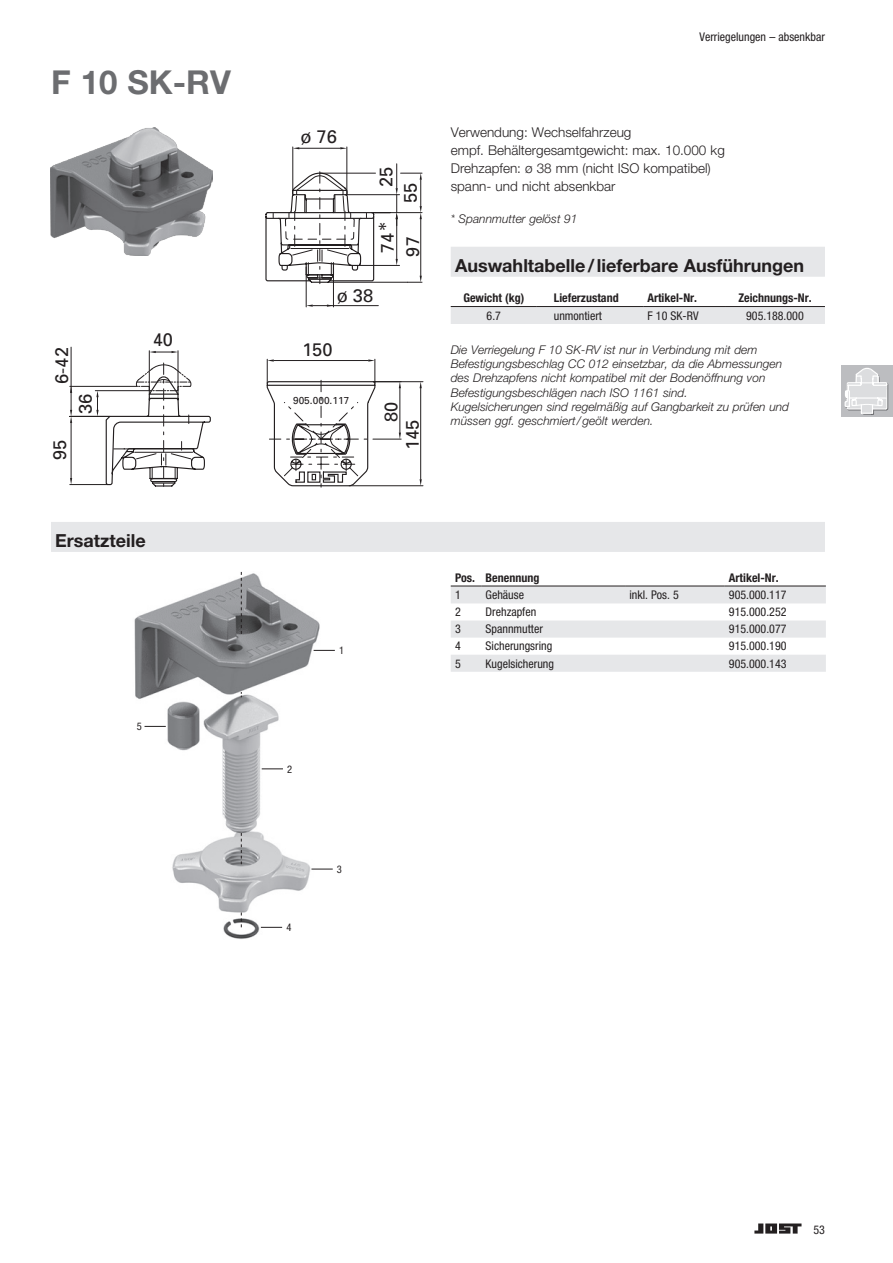
<style>
.page{position:relative;width:893px;height:1263px;background:#fff}
.page>*{position:absolute;margin:0;border:0;box-sizing:border-box;transform-origin:0 0}
.headline_grau{font:700 33px "Helvetica Neue LT";color:#6c6d70}
.t1{font:18.15px/21.5px "Univers";color:#231f20}
.subheadline_balken_g{font:700 18px "Helvetica Neue LT Pro";color:#231f20}
.fliesstext{font:300 13.5px "Helvetica Neue LT Pro";color:#231f20}
.hinweis{font:italic 300 12px/14.2px "Helvetica Neue LT Pro";color:#231f20}
.tabelle_inhalt{font:condensed 12px "Helvetica Neue LT Pro";color:#231f20}
.tabelle_kopf{font:700 condensed 12px "Helvetica Neue LT Pro";color:#231f20}
.kolumnentitel_-_rech{font:condensed 12px "Helvetica Neue LT Pro";color:#231f20}
.t2{font:condensed 10.5px "Helvetica Neue LT Pro";color:#231f20}
.t3{font:10.2px "Univers";color:#231f20}
</style>
<div class="page">
<img style="left:754px;top:1224px;width:48px;height:9px">
<div style="left:842px;top:366px;width:51px;height:51px;background:#bcbdc0"></div>
<svg style="left:844px;top:367px;width:45px;height:48px"></svg>
<svg style="left:105px;top:153px;width:271px;height:334px"></svg>
<svg style="left:340px;top:147px;width:7px;height:2px"></svg>
<hr style="left:299px;top:148px;width:41px;height:1px;background:#231f20">
<hr style="left:320px;top:173px;width:55px;height:1px;background:#231f20">
<hr style="left:71px;top:347px;width:1px;height:63px;background:#231f20">
<hr style="left:372px;top:212px;width:50px;height:1px;background:#231f20">
<svg style="left:396px;top:259px;width:2px;height:6px"></svg>
<svg style="left:407px;top:276px;width:15px;height:7px"></svg>
<hr style="left:396px;top:219px;width:1px;height:40px;background:#231f20">
<hr style="left:420px;top:219px;width:1px;height:57px;background:#231f20">
<svg style="left:373px;top:433px;width:28px;height:7px"></svg>
<hr style="left:400px;top:388px;width:1px;height:45px;background:#231f20">
<hr style="left:373px;top:381px;width:50px;height:1px;background:#231f20">
<svg style="left:373px;top:359px;width:28px;height:29px"></svg>
<hr style="left:70px;top:386px;width:67px;height:1px;background:#231f20">
<svg style="left:96px;top:391px;width:3px;height:25px"></svg>
<hr style="left:95px;top:390px;width:55px;height:1px;background:#231f20">
<svg style="left:70px;top:478px;width:2px;height:6px"></svg>
<svg style="left:70px;top:410px;width:2px;height:13px"></svg>
<hr style="left:71px;top:423px;width:1px;height:55px;background:#231f20">
<hr style="left:70px;top:484px;width:38px;height:1px;background:#231f20">
<hr style="left:70px;top:416px;width:40px;height:1px;background:#231f20">
<hr style="left:420px;top:388px;width:1px;height:91px;background:#231f20">
<hr style="left:313px;top:305px;width:65px;height:1px;background:#231f20">
<hr style="left:359px;top:265px;width:41px;height:1px;background:#231f20">
<hr style="left:328px;top:282px;width:79px;height:1px;background:#231f20">
<hr style="left:349px;top:485px;width:74px;height:1px;background:#231f20">
<hr style="left:346px;top:194px;width:54px;height:1px;background:#231f20">
<hr style="left:292px;top:147px;width:1px;height:47px;background:#231f20">
<hr style="left:347px;top:147px;width:1px;height:47px;background:#231f20">
<svg style="left:113px;top:171px;width:260px;height:317px"></svg>
<svg style="left:136px;top:363px;width:55px;height:28px"></svg>
<svg style="left:396px;top:164px;width:26px;height:62px"></svg>
<div style="left:451px;top:247px;width:374px;height:30px;background:#e6e7e9"></div>
<div style="left:451px;top:307px;width:374px;height:17px;background:#e6e7e9"></div>
<hr style="left:451px;top:306px;width:86px;height:1px;background:#231f20">
<hr style="left:537px;top:306px;width:106px;height:1px;background:#231f20">
<hr style="left:643px;top:306px;width:82px;height:1px;background:#231f20">
<hr style="left:725px;top:306px;width:100px;height:1px;background:#231f20">
<div style="left:51px;top:522px;width:774px;height:30px;background:#e6e7e9"></div>
<svg style="left:451px;top:587px;width:375px;height:85px"></svg>
<hr style="left:451px;top:586px;width:30px;height:1px;background:#231f20">
<hr style="left:481px;top:586px;width:144px;height:1px;background:#231f20">
<hr style="left:625px;top:586px;width:100px;height:1px;background:#231f20">
<hr style="left:725px;top:586px;width:101px;height:1px;background:#231f20">
<img style="left:51px;top:128px;width:162px;height:127px">
<img style="left:134px;top:572px;width:201px;height:367px">
<svg style="left:241px;top:572px;width:1px;height:62px"></svg>
<svg style="left:241px;top:833px;width:1px;height:31px"></svg>
<svg style="left:241px;top:912px;width:1px;height:15px"></svg>
<svg style="left:314px;top:650px;width:21px;height:1px"></svg>
<svg style="left:262px;top:768px;width:21px;height:1px"></svg>
<svg style="left:145px;top:726px;width:21px;height:1px"></svg>
<svg style="left:311px;top:869px;width:22px;height:1px"></svg>
<svg style="left:261px;top:927px;width:21px;height:1px"></svg>
<p class="headline_grau" style="left:51px;top:62px;width:181px">F 10 SK-RV</p>
<p class="t1" style="left:51px;top:384px;width:38px;rotate:-90deg">6-42</p>
<p class="t1" style="left:74px;top:414px;width:22px;rotate:-90deg">36</p>
<p class="t1" style="left:49px;top:460px;width:22px;rotate:-90deg">95</p>
<p class="t1" style="left:153px;top:329px;width:22px">40</p>
<p class="subheadline_balken_g" style="left:55px;top:529px;width:92px">Ersatzteile</p>
<p class="t2" style="left:137px;top:720px;width:7px">5</p>
<p class="kolumnentitel_-_rech" style="left:699px;top:30px;width:127px">Verriegelungen – absenkbar</p>
<p class="t1" style="left:301px;top:126px;width:38px">ø 76</p>
<p class="fliesstext" style="left:451px;top:124px;width:182px">Verwendung: Wechselfahrzeug</p>
<p class="fliesstext" style="left:451px;top:142px;width:276px">empf. Behältergesamtgewicht: max. 10.000 kg</p>
<p class="fliesstext" style="left:451px;top:160px;width:262px">Drehzapfen: ø 38 mm (nicht ISO kompatibel)</p>
<p class="fliesstext" style="left:451px;top:178px;width:166px">spann- und nicht absenkbar</p>
<p class="hinweis" style="left:451px;top:212px;width:128px">* Spannmutter gelöst 91</p>
<p class="t1" style="left:375px;top:187px;width:22px;rotate:-90deg">25</p>
<p class="t1" style="left:399px;top:203px;width:22px;rotate:-90deg">55</p>
<p class="t1" style="left:377px;top:218px;width:12px">*</p>
<p class="t1" style="left:376px;top:253px;width:22px;rotate:-90deg">74</p>
<p class="t1" style="left:402px;top:257px;width:22px;rotate:-90deg">97</p>
<p class="t1" style="left:337px;top:285px;width:38px">ø 38</p>
<p class="t1" style="left:302px;top:339px;width:32px">150</p>
<p class="t3" style="left:293px;top:394px;width:58px">905.000.117</p>
<p class="t1" style="left:380px;top:450px;width:49px;text-indent:28px;rotate:-90deg">80<br>145</p>
<p class="subheadline_balken_g" style="left:455px;top:254px;width:351px">Auswahltabelle/lieferbare Ausführungen</p>
<p class="tabelle_kopf" style="left:463px;top:291px;width:62px">Gewicht (kg)</p>
<p class="tabelle_kopf" style="left:554px;top:291px;width:66px">Lieferzustand</p>
<p class="tabelle_kopf" style="left:647px;top:291px;width:51px">Artikel-Nr.</p>
<p class="tabelle_kopf" style="left:738px;top:291px;width:75px">Zeichnungs-Nr.</p>
<p class="tabelle_inhalt" style="left:487px;top:308px;width:16px">6.7</p>
<p class="tabelle_inhalt" style="left:554px;top:308px;width:50px">unmontiert</p>
<p class="tabelle_inhalt" style="left:647px;top:308px;width:53px">F 10 SK-RV</p>
<p class="tabelle_inhalt" style="left:746px;top:308px;width:59px">905.188.000</p>
<p class="hinweis" style="left:451px;top:342px;width:333px">Die Verriegelung F 10 SK-RV ist nur in Verbindung mit dem Befestigungsbeschlag CC 012 einsetzbar, da die Abmessungen des Drehzapfens nicht kompatibel mit der Bodenöffnung von Befestigungsbeschlägen nach ISO 1161 sind.</p>
<p class="hinweis" style="left:451px;top:399px;width:340px">Kugelsicherungen sind regelmäßig auf Gangbarkeit zu prüfen und müssen ggf. geschmiert/geölt werden.</p>
<p class="t2" style="left:287px;top:763px;width:7px">2</p>
<p class="t2" style="left:286px;top:921px;width:7px">4</p>
<p class="t2" style="left:339px;top:644px;width:7px">1</p>
<p class="t2" style="left:337px;top:863px;width:7px">3</p>
<p class="tabelle_kopf" style="left:455px;top:570px;width:22px">Pos.</p>
<p class="tabelle_kopf" style="left:486px;top:570px;width:55px">Benennung</p>
<p class="tabelle_kopf" style="left:729px;top:570px;width:51px">Artikel-Nr.</p>
<p class="tabelle_inhalt" style="left:455px;top:588px;width:7px">1</p>
<p class="tabelle_inhalt" style="left:486px;top:588px;width:40px">Gehäuse</p>
<p class="tabelle_inhalt" style="left:629px;top:588px;width:51px">inkl. Pos. 5</p>
<p class="tabelle_inhalt" style="left:729px;top:588px;width:59px">905.000.117</p>
<p class="tabelle_inhalt" style="left:455px;top:605px;width:7px">2</p>
<p class="tabelle_inhalt" style="left:486px;top:605px;width:52px">Drehzapfen</p>
<p class="tabelle_inhalt" style="left:729px;top:605px;width:59px">915.000.252</p>
<p class="tabelle_inhalt" style="left:455px;top:622px;width:7px">3</p>
<p class="tabelle_inhalt" style="left:486px;top:622px;width:59px">Spannmutter</p>
<p class="tabelle_inhalt" style="left:729px;top:622px;width:59px">915.000.077</p>
<p class="tabelle_inhalt" style="left:455px;top:639px;width:7px">4</p>
<p class="tabelle_inhalt" style="left:486px;top:639px;width:68px">Sicherungsring</p>
<p class="tabelle_inhalt" style="left:729px;top:639px;width:59px">915.000.190</p>
<p class="tabelle_inhalt" style="left:455px;top:656px;width:7px">5</p>
<p class="tabelle_inhalt" style="left:486px;top:656px;width:70px">Kugelsicherung</p>
<p class="tabelle_inhalt" style="left:729px;top:656px;width:59px">905.000.143</p>
<p class="kolumnentitel_-_rech" style="left:813px;top:1223px;width:13px">53</p>
</div>
